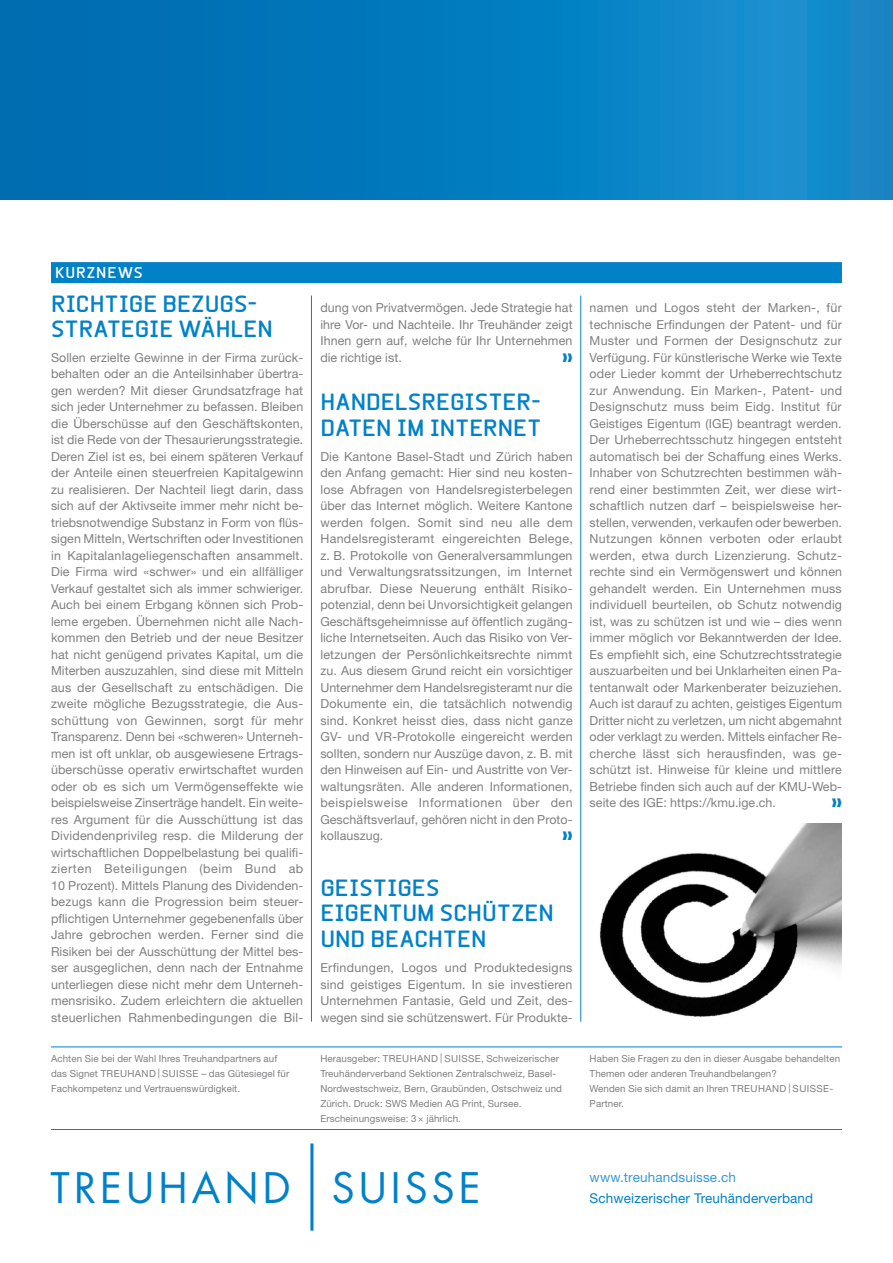
<style>
.page{position:relative;width:893px;height:1263px;background:#fff}
.page>*{position:absolute;margin:0;border:0;box-sizing:border-box;transform-origin:0 0}
.t1{font:40.95px "Futura";letter-spacing:.1em;color:#0081c8}
.t2{font:700 22.5px/25.5px "Beta Sans";color:#0081c8}
.t3{font:700 15px "Beta Sans";letter-spacing:.06em;color:#fff}
.t4{font:13.5px "Helvetica Neue LT Std";letter-spacing:.01em;color:#0081c8}
.t5{font:13.5px "Helvetica Neue LT Std";letter-spacing:.01em;color:#379ad5}
.t6{font:12.45px/16.5px "Helvetica Neue LT Std";letter-spacing:.005em;color:#808083;text-align:justify}
.t7{font:9.75px/15px "Helvetica Neue LT Std";letter-spacing:.01em;color:#808083}
</style>
<div class="page">
<div style="left:0;top:0;width:893px;height:200px;background:linear-gradient(to right,#0069af,#158fcf)"></div>
<hr style="left:310px;top:1143px;width:3px;height:87px;background:#0081c8">
<hr style="left:51px;top:1129px;width:791px;height:1px;background:#0081c8">
<hr style="left:51px;top:1046px;width:791px;height:1px;background:#0081c8">
<div style="left:51px;top:262px;width:791px;height:21px;background:#0081c8"></div>
<hr style="left:580px;top:296px;width:1px;height:726px;background:#0081c8">
<hr style="left:311px;top:296px;width:1px;height:726px;background:#0081c8">
<img style="left:600px;top:824px;width:242px;height:193px">
<p class="t3" style="left:55px;top:264px;width:89px">KURZNEWS</p>
<h2 class="t2" style="left:51px;top:291px;width:208px;text-align:right">GS-<br>STRATEGIE WÄHLEN</h2>
<h2 class="t2" style="left:51px;top:291px;width:141px">RICHTIGE BEZU</h2>
<p class="t6" style="left:51px;top:349px;width:254px">Sollen erzielte Gewinne in der Firma zurück&shy;behalten oder an die Anteilsinhaber übertra&shy;gen werden? Mit dieser Grundsatzfrage hat sich jeder Unternehmer zu befassen. Bleiben die Überschüsse auf den Geschäftskonten, ist die Rede von der Thesaurierungsstrategie.<br>Deren Ziel ist es, bei einem späteren Verkauf der Anteile einen steuerfreien Kapitalgewinn zu realisieren. Der Nachteil liegt darin, dass sich auf der Aktivseite immer mehr nicht be&shy;triebsnotwendige Substanz in Form von flüs&shy;sigen Mitteln, Wertschriften oder Investitionen in Kapitalanlageliegenschaften ansammelt.<br>Die Firma wird «schwer» und ein allfälliger Verkauf gestaltet sich als immer schwieriger.<br>Auch bei einem Erbgang können sich Prob&shy;leme ergeben. Übernehmen nicht alle Nach&shy;kommen den Betrieb und der neue Besitzer hat nicht genügend privates Kapital, um die Miterben auszuzahlen, sind diese mit Mitteln aus der Gesellschaft zu entschädigen. Die zweite mögliche Bezugsstrategie, die Aus&shy;schüttung von Gewinnen, sorgt für mehr Transparenz. Denn bei «schweren» Unterneh&shy;men ist oft unklar, ob ausgewiesene Ertrags&shy;überschüsse operativ erwirtschaftet wurden oder ob es sich um Vermögenseffekte wie beispielsweise Zinserträge handelt. Ein weite&shy;res Argument für die Ausschüttung ist das Dividendenprivileg resp. die Milderung der wirtschaftlichen Doppelbelastung bei qualifi&shy;zierten Beteiligungen (beim Bund ab 10 Prozent). Mittels Planung des Dividenden&shy;bezugs kann die Progression beim steuer&shy;pflichtigen Unternehmer gegebenenfalls über Jahre gebrochen werden. Ferner sind die Risiken bei der Ausschüttung der Mittel bes&shy;ser ausgeglichen, denn nach der Entnahme unterliegen diese nicht mehr dem Unterneh&shy;mensrisiko. Zudem erleichtern die aktuellen steuerlichen Rahmenbedingungen die Bil-</p>
<p class="t7" style="left:51px;top:1051px;width:240px">Achten Sie bei der Wahl Ihres Treuhandpartners auf das Signet TREUHAND | SUISSE – das Gütesiegel für<br>Fachkompetenz und Vertrauenswürdigkeit.</p>
<p class="t6" style="left:320px;top:299px;width:254px">dung von Privatvermögen. Jede Strategie hat ihre Vor- und Nachteile. Ihr Treuhänder zeigt Ihnen gern auf, welche für Ihr Unternehmen die richtige ist.</p>
<h2 class="t2" style="left:320px;top:389px;width:102px">HANDELSRE</h2>
<h2 class="t2" style="left:320px;top:389px;width:222px;text-indent:130px">GISTER-<br>DATEN IM INTERNE</h2>
<h2 class="t2" style="left:527px;top:415px;width:15px">T</h2>
<p class="t6" style="left:320px;top:448px;width:254px">Die Kantone Basel-Stadt und Zürich haben den Anfang gemacht: Hier sind neu kosten&shy;lose Abfragen von Handelsregisterbelegen über das Internet möglich. Weitere Kantone werden folgen. Somit sind neu alle dem Handelsregisteramt eingereichten Belege, z. B. Protokolle von Generalversammlungen und Verwaltungsratssitzungen, im Internet abrufbar. Diese Neuerung enthält Risiko&shy;potenzial, denn bei Unvorsichtigkeit gelangen Geschäftsgeheimnisse auf öffentlich zugäng&shy;liche Internetseiten. Auch das Risiko von Ver&shy;letzungen der Persönlichkeitsrechte nimmt zu. Aus diesem Grund reicht ein vorsichtiger Unternehmer dem Handelsregisteramt nur die Dokumente ein, die tatsächlich notwendig sind. Konkret heisst dies, dass nicht ganze GV- und VR-Protokolle eingereicht werden sollten, sondern nur Auszüge davon, z. B. mit den Hinweisen auf Ein- und Austritte von Ver&shy;waltungsräten. Alle anderen Informationen, beispielsweise Informationen über den Geschäftsverlauf, gehören nicht in den Proto&shy;kollauszug.</p>
<h2 class="t2" style="left:320px;top:875px;width:205px">GEISTIGES<br>EIGENTUM SCHÜTZEN<br>UND BEACHTEN</h2>
<p class="t6" style="left:320px;top:959px;width:254px">Erfindungen, Logos und Produktedesigns sind geistiges Eigentum. In sie investieren Unternehmen Fantasie, Geld und Zeit, des&shy;wegen sind sie schützenswert. Für Produkte-</p>
<p class="t7" style="left:320px;top:1051px;width:243px">Herausgeber: TREUHAND | SUISSE, Schweizerischer Treuhänderverband Sektionen Zentralschweiz, Basel-Nordwestschweiz, Bern, Graubünden, Ostschweiz und Zürich. Druck: SWS Medien AG Print, Sursee.<br>Erscheinungsweise: 3× jährlich.</p>
<p class="t6" style="left:590px;top:299px;width:254px">namen und Logos steht der Marken-, für technische Erfindungen der Patent- und für Muster und Formen der Designschutz zur Verfügung. Für künstlerische Werke wie Texte oder Lieder kommt der Urheberrechtschutz zur Anwendung. Ein Marken-, Patent- und Designschutz muss beim Eidg. Institut für Geistiges Eigentum (IGE) beantragt werden.<br>Der Urheberrechtsschutz hingegen entsteht automatisch bei der Schaffung eines Werks.<br>Inhaber von Schutzrechten bestimmen wäh&shy;rend einer bestimmten Zeit, wer diese wirt&shy;schaftlich nutzen darf – beispielsweise her&shy;stellen, verwenden, verkaufen oder bewerben.<br>Nutzungen können verboten oder erlaubt werden, etwa durch Lizenzierung. Schutz&shy;rechte sind ein Vermögenswert und können gehandelt werden. Ein Unternehmen muss individuell beurteilen, ob Schutz notwendig ist, was zu schützen ist und wie – dies wenn immer möglich vor Bekanntwerden der Idee.<br>Es empfiehlt sich, eine Schutzrechtsstrategie auszuarbeiten und bei Unklarheiten einen Pa&shy;tentanwalt oder Markenberater beizuziehen.<br>Auch ist darauf zu achten, geistiges Eigentum Dritter nicht zu verletzen, um nicht abgemahnt oder verklagt zu werden. Mittels einfacher Re&shy;cherche lässt sich herausfinden, was ge&shy;schützt ist. Hinweise für kleine und mittlere Betriebe finden sich auch auf der KMU-Web&shy;seite des IGE: https://kmu.ige.ch.</p>
<p class="t7" style="left:590px;top:1051px;width:252px">Haben Sie Fragen zu den in dieser Ausgabe behandelten Themen oder anderen Treuhandbelangen?<br>Wenden Sie sich damit an Ihren TREUHAND | SUISSE-Partner.</p>
<h1 class="t1" style="left:51px;top:1162px;width:432px">TREUHAND SUISSE</h1>
<p class="t5" style="left:590px;top:1169px;width:148px">www.treuhandsuisse.ch</p>
<p class="t4" style="left:590px;top:1190px;width:225px">Schweizerischer Treuhänderverband</p>
</div>
